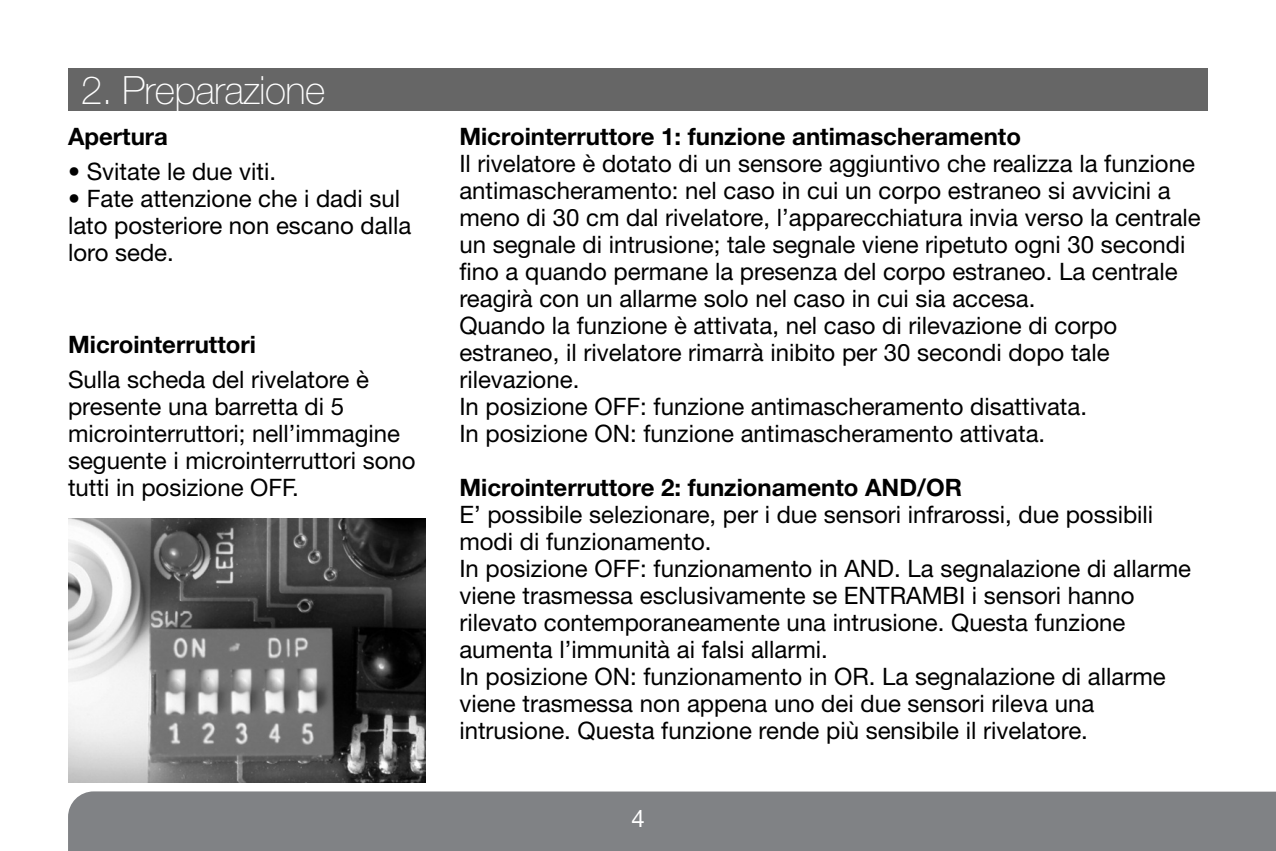
<style>
.page{position:relative;width:1276px;height:851px;background:#fff}
.page>*{position:absolute;margin:0;border:0;box-sizing:border-box;transform-origin:0 0}
.t1{font:100 39px "Helvetica Neue LT";letter-spacing:-.015em;color:#fff}
.t2{font:24px/27px "Helvetica Neue LT";color:#000}
.t3{font:700 24px "Helvetica Neue LT";color:#000}
.t4{font:24px "Helvetica Neue LT";color:#fff}
</style>
<div class="page">
<div style="left:68px;top:791px;width:1208px;height:59px;background:#808285"></div>
<div style="left:68px;top:68px;width:1140px;height:43px;background:#666"></div>
<img style="left:69px;top:518px;width:356px;height:264px">
<h1 class="t1" style="left:81px;top:76px;width:246px">2. Preparazione</h1>
<p class="t3" style="left:68px;top:128px;width:101px">Apertura</p>
<p class="t2" style="left:68px;top:161px;width:209px">• Svitate le due viti.</p>
<p class="t2" style="left:68px;top:188px;width:345px">• Fate attenzione che i dadi sul lato posteriore non escano dalla loro sede.</p>
<p class="t3" style="left:68px;top:335px;width:189px">Microinterruttori</p>
<p class="t2" style="left:68px;top:368px;width:349px">Sulla scheda del rivelatore è presente una barretta di 5 microinterruttori; nell’immagine seguente i microinterruttori sono tutti in posizione OFF.</p>
<p class="t3" style="left:459px;top:128px;width:563px">Microinterruttore 1: funzione antimascheramento</p>
<p class="t2" style="left:459px;top:152px;width:743px">Il rivelatore è dotato di un sensore aggiuntivo che realizza la funzione antimascheramento: nel caso in cui un corpo estraneo si avvicini a meno di 30 cm dal rivelatore, l’apparecchiatura invia verso la centrale un segnale di intrusione; tale segnale viene ripetuto ogni 30 secondi fino a quando permane la presenza del corpo estraneo. La centrale reagirà con un allarme solo nel caso in cui sia accesa.<br>Quando la funzione è attivata, nel caso di rilevazione di corpo estraneo, il rivelatore rimarrà inibito per 30 secondi dopo tale rilevazione.<br>In posizione OFF: funzione antimascheramento disattivata.<br>In posizione ON: funzione antimascheramento attivata.</p>
<p class="t3" style="left:459px;top:479px;width:504px">Microinterruttore 2: funzionamento AND/OR</p>
<p class="t2" style="left:459px;top:503px;width:733px">E’ possibile selezionare, per i due sensori infrarossi, due possibili modi di funzionamento.<br>In posizione OFF: funzionamento in AND. La segnalazione di allarme viene trasmessa esclusivamente se ENTRAMBI i sensori hanno rilevato contemporaneamente una intrusione. Questa funzione aumenta l’immunità ai falsi allarmi.<br>In posizione ON: funzionamento in OR. La segnalazione di allarme viene trasmessa non appena uno dei due sensori rileva una intrusione. Questa funzione rende più sensibile il rivelatore.</p>
<p class="t4" style="left:631px;top:810px;width:15px">4</p>
</div>
